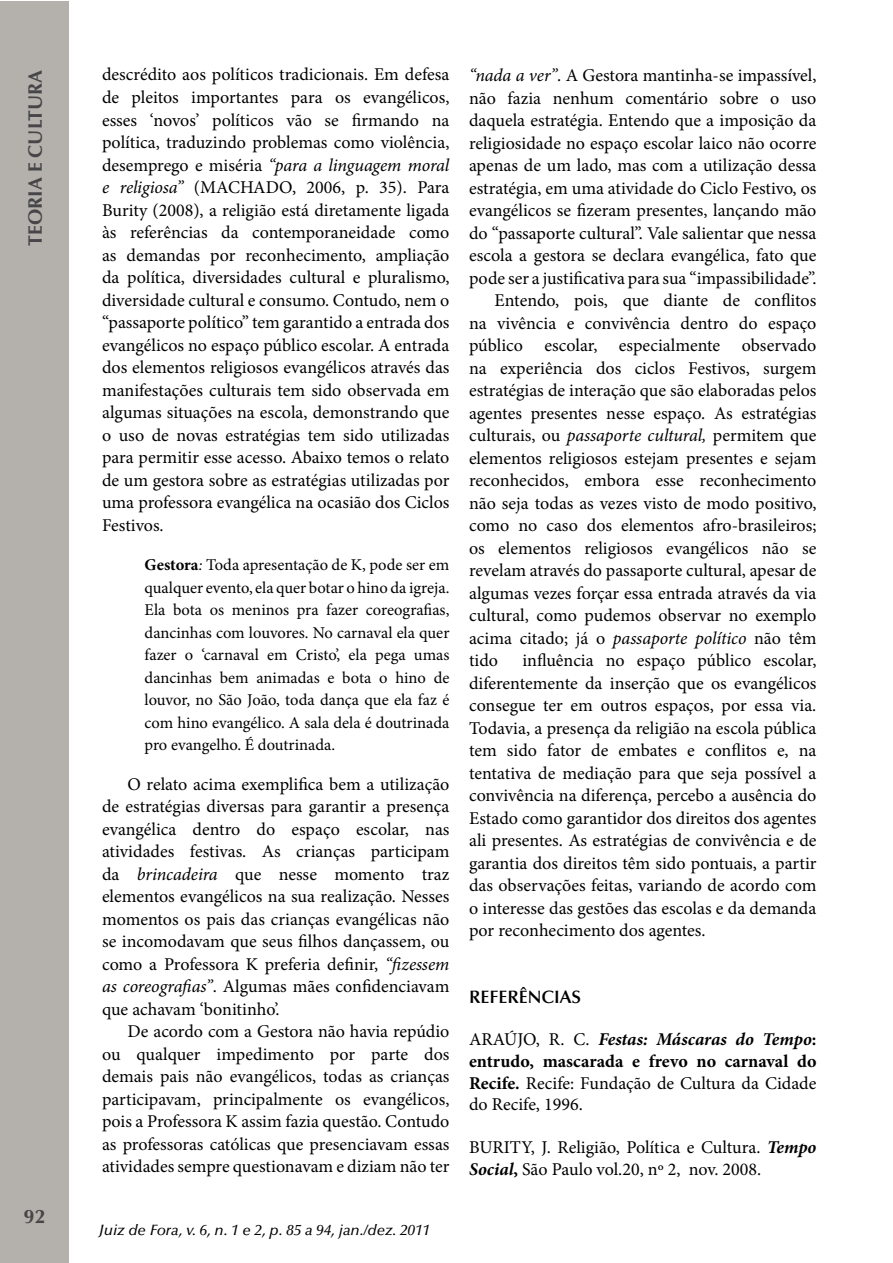
<style>
.page{position:relative;width:893px;height:1263px;background:#fff}
.page>*{position:absolute;margin:0;border:0;box-sizing:border-box;transform-origin:0 0}
.t1{font:700 19.5px "Optima LT Std";color:#464547}
.t2{font:18px/22.5px "Minion Pro";color:#000;text-align:justify}
.t3{font:600 18px "Optima LT Std";color:#000}
.t4{font:16.5px/22.5px "Minion Pro";color:#000;text-align:justify}
.t5{font:italic 500 15px "Optima LT Std";color:#000}
.s1{font-style:italic}
.s2{font-weight:700}
.s3{font-weight:700;font-style:italic}
</style>
<div class="page">
<div style="left:1px;top:1px;width:68px;height:1262px;background:#b4b1ad"></div>
<p class="t1" style="left:24px;top:246px;width:177px;rotate:-90deg">TEORIA E CULTURA</p>
<p class="t1" style="left:24px;top:1205px;width:23px">92</p>
<p class="t2" style="left:102px;top:64px;width:349px">descrédito aos políticos tradicionais. Em defesa de pleitos importantes para os evangélicos, esses ‘novos’ políticos vão se firmando na política, traduzindo problemas como violência, desemprego e miséria <span class="s1">“para a linguagem moral e religiosa”</span> (MACHADO, 2006, p. 35). Para Burity (2008), a religião está diretamente ligada às referências da contemporaneidade como as demandas por reconhecimento, ampliação da política, diversidades cultural e pluralismo, diversidade cultural e consumo. Contudo, nem o “passaporte político” tem garantido a entrada dos evangélicos no espaço público escolar. A entrada dos elementos religiosos evangélicos através das manifestações culturais tem sido observada em algumas situações na escola, demonstrando que o uso de novas estratégias tem sido utilizadas para permitir esse acesso. Abaixo temos o relato de um gestora sobre as estratégias utilizadas por uma professora evangélica na ocasião dos Ciclos Festivos.</p>
<p class="t4" style="left:145px;top:554px;width:306px"><span class="s2">Gestora</span><span class="s1">:</span> Toda apresentação de K, pode ser em qualquer evento, ela quer botar o hino da igreja.<br>Ela bota os meninos pra fazer coreografias, dancinhas com louvores. No carnaval ela quer fazer o ‘carnaval em Cristo’, ela pega umas dancinhas bem animadas e bota o hino de louvor, no São João, toda dança que ela faz é com hino evangélico. A sala dela é doutrinada pro evangelho. É doutrinada.</p>
<p class="t2" style="left:102px;top:773px;width:349px;text-indent:26px">O relato acima exemplifica bem a utilização de estratégias diversas para garantir a presença evangélica dentro do espaço escolar, nas atividades festivas. As crianças participam da <span class="s1">brincadeira</span> que nesse momento traz elementos evangélicos na sua realização. Nesses momentos os pais das crianças evangélicas não se incomodavam que seus filhos dançassem, ou como a Professora K preferia definir, <span class="s1">“fizessem as coreografias”</span>. Algumas mães confidenciavam que achavam ‘bonitinho’.</p>
<p class="t2" style="left:102px;top:1020px;width:349px;text-indent:26px">De acordo com a Gestora não havia repúdio ou qualquer impedimento por parte dos demais pais não evangélicos, todas as crianças participavam, principalmente os evangélicos, pois a Professora K assim fazia questão. Contudo as professoras católicas que presenciavam essas atividades sempre questionavam e diziam não ter</p>
<p class="t5" style="left:99px;top:1221px;width:333px">Juiz de Fora, v. 6, n. 1 e 2, p. 85 a 94, jan./dez. 2011</p>
<p class="t2" style="left:469px;top:64px;width:349px"><span class="s1">“nada a ver”</span>. A Gestora mantinha-se impassível,</p>
<p class="t2" style="left:469px;top:87px;width:349px">não fazia nenhum comentário sobre o uso</p>
<p class="t2" style="left:469px;top:109px;width:349px">daquela estratégia. Entendo que a imposição da</p>
<p class="t2" style="left:469px;top:132px;width:349px">religiosidade no espaço escolar laico não ocorre</p>
<p class="t2" style="left:469px;top:154px;width:349px">apenas de um lado, mas com a utilização dessa</p>
<p class="t2" style="left:469px;top:177px;width:349px">estratégia, em uma atividade do Ciclo Festivo, os</p>
<p class="t2" style="left:469px;top:199px;width:349px">evangélicos se fizeram presentes, lançando mão</p>
<p class="t2" style="left:469px;top:222px;width:349px">do “passaporte cultural”. Vale salientar que nessa</p>
<p class="t2" style="left:469px;top:244px;width:349px">escola a gestora se declara evangélica, fato que</p>
<p class="t2" style="left:469px;top:267px;width:349px">pode ser a justificativa para sua “impassibilidade”.</p>
<p class="t2" style="left:495px;top:289px;width:323px">Entendo, pois, que diante de conflitos</p>
<p class="t2" style="left:469px;top:312px;width:349px">na vivência e convivência dentro do espaço</p>
<p class="t2" style="left:469px;top:334px;width:349px">público escolar, especialmente observado</p>
<p class="t2" style="left:469px;top:357px;width:349px">na experiência dos ciclos Festivos, surgem</p>
<p class="t2" style="left:469px;top:379px;width:349px">estratégias de interação que são elaboradas pelos</p>
<p class="t2" style="left:469px;top:402px;width:349px">agentes presentes nesse espaço. As estratégias</p>
<p class="t2" style="left:469px;top:424px;width:349px">culturais, ou <span class="s1">passaporte cultural,</span> permitem que</p>
<p class="t2" style="left:469px;top:447px;width:349px">elementos religiosos estejam presentes e sejam</p>
<p class="t2" style="left:469px;top:469px;width:349px">reconhecidos, embora esse reconhecimento</p>
<p class="t2" style="left:469px;top:492px;width:349px">não seja todas as vezes visto de modo positivo,</p>
<p class="t2" style="left:469px;top:514px;width:349px">como no caso dos elementos afro-brasileiros;</p>
<p class="t2" style="left:469px;top:537px;width:349px">os elementos religiosos evangélicos não se</p>
<p class="t2" style="left:469px;top:559px;width:349px">revelam através do passaporte cultural, apesar de</p>
<p class="t2" style="left:469px;top:582px;width:349px">algumas vezes forçar essa entrada através da via</p>
<p class="t2" style="left:469px;top:604px;width:349px">cultural, como pudemos observar no exemplo</p>
<p class="t2" style="left:469px;top:627px;width:349px">acima citado; já o <span class="s1">passaporte político</span> não têm</p>
<p class="t2" style="left:469px;top:649px;width:31px">tido</p>
<p class="t2" style="left:469px;top:649px;width:349px;text-indent:53px">influência no espaço público escolar, diferentemente da inserção que os evangélicos consegue ter em outros espaços, por essa via.<br>Todavia, a presença da religião na escola pública tem sido fator de embates e conflitos e, na tentativa de mediação para que seja possível a convivência na diferença, percebo a ausência do Estado como garantidor dos direitos dos agentes ali presentes. As estratégias de convivência e de garantia dos direitos têm sido pontuais, a partir das observações feitas, variando de acordo com o interesse das gestões das escolas e da demanda por reconhecimento dos agentes.</p>
<p class="t3" style="left:469px;top:986px;width:114px">REFERÊNCIAS</p>
<p class="t2" style="left:469px;top:1029px;width:349px;line-height:21.6px">ARAÚJO, R. C. <span class="s3">Festas: Máscaras do Tempo</span><span class="s2">: entrudo, mascarada e frevo no carnaval do Recife.</span> Recife: Fundação de Cultura da Cidade do Recife, 1996.</p>
<p class="t2" style="left:469px;top:1136px;width:349px;line-height:21.6px">BURITY, J. Religião, Política e Cultura. <span class="s3">Tempo<br>Social</span><span class="s2">,</span> São Paulo vol.20, nº 2, nov. 2008.</p>
</div>
